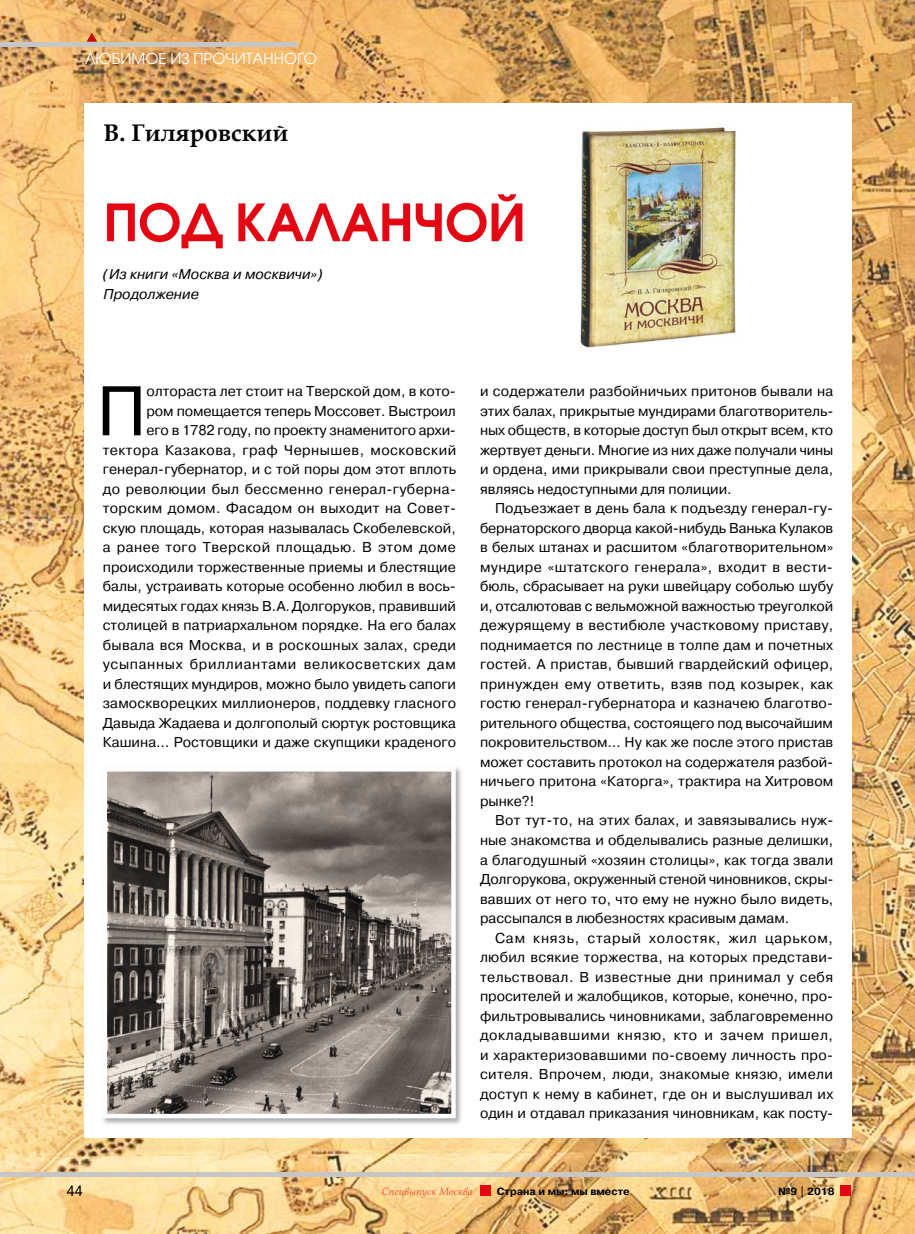
<style>
.page{position:relative;width:915px;height:1234px;background:#fff}
.page>*{position:absolute;margin:0;border:0;box-sizing:border-box;transform-origin:0 0}
.t1{font:69.9px "Pragmatica";color:#000}
.t2{font:600 51px "Avant Garde Gothic C";color:#e30613}
.t3{font:700 24px "Book Antiqua";color:#000}
.t4{font:15px "Avant Garde Gothic C";letter-spacing:.13em;color:#fff}
.t5{font:15px "Pragmatica";color:#000;scale:.9 1}
.t6{font:14.25px/19.5px "Pragmatica";letter-spacing:.005em;color:#000;text-align:justify}
.t7{font:italic 14.25px/19.5px "Pragmatica";color:#000}
.t8{font:700 10.5px "Pragmatica C";color:#000}
.t9{font:italic 10.5px "Book Antiqua";color:#e94f35}
</style>
<div class="page">
<img style="left:0;top:0;width:914px;height:1233px">
<div style="left:84px;top:104px;width:767px;height:1033px;background:#fff"></div>
<img style="left:580px;top:127px;width:156px;height:221px">
<div style="left:101px;top:765px;width:362px;height:360px;background:#000;opacity:.35"></div>
<img style="left:107px;top:771px;width:343px;height:342px">
<div style="left:102px;top:766px;width:353px;height:352px;border:4px solid #fff"></div>
<div style="left:840px;top:1184px;width:10px;height:11px;background:#e30613"></div>
<div style="left:480px;top:1184px;width:10px;height:11px;background:#e30613"></div>
<div style="left:0;top:1171px;width:914px;height:5px;background:#c6c6c6"></div>
<hr style="left:0;top:43px;width:298px;height:4px;background:#c6c6c6">
<svg style="left:87px;top:33px;width:10px;height:9px"></svg>
<p class="t4" style="left:85px;top:50px;width:230px">Любимое из прочитанного</p>
<h3 class="t3" style="left:104px;top:116px;width:186px">В. Гиляровский</h3>
<h2 class="t2" style="left:104px;top:191px;width:423px">Под каланчой</h2>
<p class="t7" style="left:104px;top:265px;width:221px">(Из книги «Москва и москвичи»)<br>Продолжение</p>
<p class="t6" style="left:103px;top:382px;width:355px;text-align:right">олтораста лет стоит на Тверской дом, в кото-<br>ром помещается теперь Моссовет. Выстроил<br>его в 1782 году, по проекту знаменитого архи&shy;тектора Казакова, граф Чернышев, московский генерал-губернатор, и с той поры дом этот вплоть до революции был бессменно генерал-губерна&shy;торским домом. Фасадом он выходит на Совет&shy;скую площадь, которая называлась Скобелевской, а ранее того Тверской площадью. В этом доме происходили торжественные приемы и блестящие балы, устраивать которые особенно любил в вось&shy;мидесятых годах князь В.А.Долгоруков, правивший столицей в патриархальном порядке. На его балах бывала вся Москва, и в роскошных залах, среди усыпанных бриллиантами великосветских дам и блестящих мундиров, можно было увидеть сапоги замоскворецких миллионеров, поддевку гласного Давыда Жадаева и долгополый сюртук ростовщика Кашина… Ростовщики и даже скупщики краденого</p>
<p class="t6" style="left:480px;top:382px;width:355px">и содержатели разбойничьих притонов бывали на этих балах, прикрытые мундирами благотворитель&shy;ных обществ, в которые доступ был открыт всем, кто жертвует деньги. Многие из них даже получали чины и ордена, ими прикрывали свои преступные дела, являясь недоступными для полиции.</p>
<h1 class="t1" style="left:97px;top:368px;width:51px">П</h1>
<p class="t6" style="left:480px;top:499px;width:355px;text-indent:15px">Подъезжает в день бала к подъезду генерал-гу&shy;бернаторского дворца какой-нибудь Ванька Кулаков в белых штанах и расшитом «благотворительном» мундире «штатского генерала», входит в вести&shy;бюль, сбрасывает на руки швейцару соболью шубу и, отсалютовав с вельможной важностью треуголкой дежурящему в вестибюле участковому приставу, поднимается по лестнице в толпе дам и почетных гостей. А пристав, бывший гвардейский офицер, принужден ему ответить, взяв под козырек, как гостю генерал-губернатора и казначею благотво&shy;рительного общества, состоящего под высочайшим покровительством… Ну как же после этого пристав может составить протокол на содержателя разбой&shy;ничьего притона «Каторга», трактира на Хитровом рынке?!</p>
<p class="t6" style="left:480px;top:811px;width:355px;text-indent:15px">Вот тут-то, на этих балах, и завязывались нуж&shy;ные знакомства и обделывались разные делишки, а благодушный «хозяин столицы», как тогда звали Долгорукова, окруженный стеной чиновников, скры&shy;вавших от него то, что ему не нужно было видеть, рассыпался в любезностях красивым дамам.</p>
<p class="t6" style="left:480px;top:928px;width:354px;text-indent:15px">Сам князь, старый холостяк, жил царьком, любил всякие торжества, на которых представи&shy;тельствовал. В известные дни принимал у себя просителей и жалобщиков, которые, конечно, про&shy;фильтровывались чиновниками, заблаговременно докладывавшими князю, кто и зачем пришел, и характеризовавшими по-своему личность про&shy;сителя. Впрочем, люди, знакомые князю, имели доступ к нему в кабинет, где он и выслушивал их один и отдавал приказания чиновникам, как посту-</p>
<p class="t5" style="left:67px;top:1181px;width:19px">44</p>
<p class="t9" style="left:382px;top:1183px;width:92px">Спецвыпуск Москва</p>
<p class="t8" style="left:496px;top:1185px;width:134px">Страна и мы: мы вместе</p>
<p class="t8" style="left:778px;top:1185px;width:58px">№9 | 2018</p>
</div>
